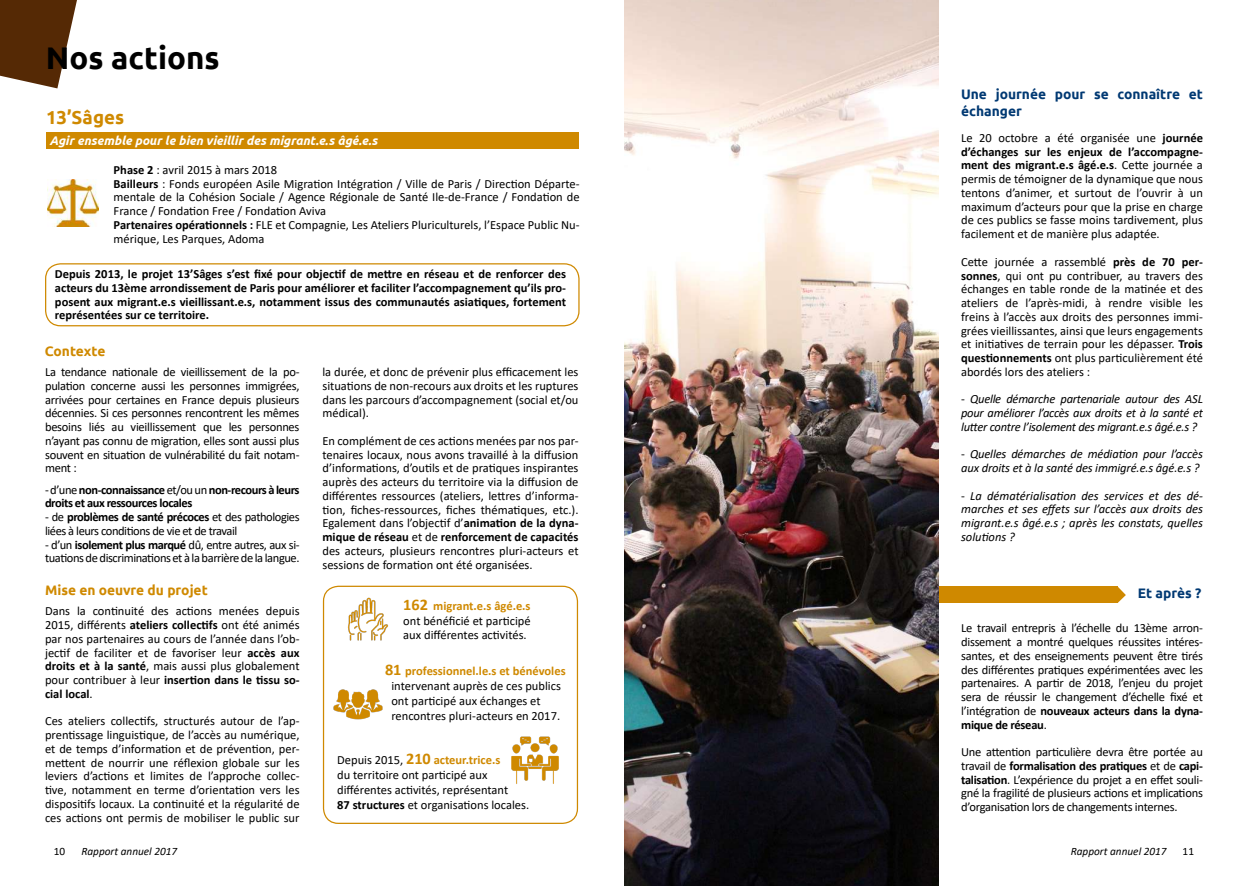
<style>
.page{position:relative;width:1248px;height:886px;background:#fff}
.page>*{position:absolute;margin:0;border:0;box-sizing:border-box;transform-origin:0 0}
.t1{font:700 31.25px "Ubuntu";color:#000}
.t2{font:700 18.75px "Ubuntu";color:#cf8900}
.t3{font:700 16.25px "Calibri";color:#cf8900}
.t4{font:700 13.75px/16.5px "Ubuntu";color:#003973}
.t5{font:700 13.75px "Ubuntu";color:#cf8900}
.t6{font:12.5px/13.8px "Calibri";color:#000;text-align:justify}
.t7{font:700 12.5px/13.8px "Calibri";letter-spacing:-.035em;color:#000}
.t8{font:italic 12.5px/13.8px "Calibri";letter-spacing:-.01em;color:#000;text-align:justify}
.t9{font:12.5px/13.8px "Calibri";letter-spacing:-.035em;color:#000}
.t10{font:italic 700 12.5px "Ubuntu";color:#fff}
.t11{font:700 12.5px "Calibri";color:#cf8900}
.t12{font:italic 11.25px "Calibri";color:#000}
.t13{font:11.25px "Calibri";color:#000}
.s1{font-weight:700}
.s2{font-weight:400}
.s3{font-size:16.25px}
.s4{font-weight:700;font-size:16.25px;color:#cf8900}
.s5{font-weight:700;color:#cf8900}
.s6{font-style:normal}
</style>
<div class="page">
<div style="left:842px;top:587px;width:275px;height:16px;background:#cf8900"></div>
<div style="left:46px;top:133px;width:533px;height:16px;background:#cf8900"></div>
<img style="left:48px;top:180px;width:50px;height:47px">
<div style="left:45px;top:263px;width:534px;height:63px;border:1px solid #cf8900;border-radius:15px"></div>
<div style="left:323px;top:586px;width:255px;height:238px;border:1px solid #cf8900;border-radius:15px"></div>
<svg style="left:1117px;top:587px;width:8px;height:16px"></svg>
<img style="left:348px;top:597px;width:40px;height:44px">
<img style="left:624px;top:0;width:314px;height:886px">
<img style="left:333px;top:689px;width:50px;height:31px">
<img style="left:511px;top:736px;width:48px;height:48px">
<svg style="left:0;top:0;width:77px;height:88px"></svg>
<h1 class="t1" style="left:46px;top:39px;width:175px">Nos actions</h1>
<h2 class="t2" style="left:46px;top:106px;width:80px">13’Sâges</h2>
<p class="t10" style="left:50px;top:133px;width:329px">Agir ensemble pour le bien vieillir des migrant.e.s âgé.e.s</p>
<p class="t6" style="left:114px;top:163px;width:467px;text-align:left"><span class="s1">Phase 2</span> : avril 2015 à mars 2018<br><span class="s1">Bailleurs</span> : Fonds européen Asile Migration Intégration / Ville de Paris / Direction Départe&shy;mentale de la Cohésion Sociale / Agence Régionale de Santé Ile-de-France / Fondation de France / Fondation Free / Fondation Aviva<br><span class="s1">Partenaires opérationnels :</span> FLE et Compagnie, Les Ateliers Pluriculturels, l’Espace Public Nu&shy;mérique, Les Parques, Adoma</p>
<p class="t7" style="left:55px;top:267px;width:512px;text-align:justify">Depuis 2013, le projet 13’Sâges s’est fixé pour objectif de mettre en réseau et de renforcer des acteurs du 13ème arrondissement de Paris pour améliorer et faciliter l’accompagnement qu’ils pro&shy;posent aux migrant.e.s vieillissant.e.s, notamment issus des communautés asiatiques, fortement représentées sur ce territoire.</p>
<p class="t5" style="left:45px;top:343px;width:62px">Contexte</p>
<p class="t6" style="left:45px;top:365px;width:256px">La tendance nationale de vieillissement de la po&shy;pulation concerne aussi les personnes immigrées, arrivées pour certaines en France depuis plusieurs décennies. Si ces personnes rencontrent les mêmes besoins liés au vieillissement que les personnes n’ayant pas connu de migration, elles sont aussi plus souvent en situation de vulnérabilité du fait notam&shy;ment :</p>
<p class="t7" style="left:45px;top:482px;width:256px"><span class="s2">- d’une</span> non-connaissance <span class="s2">et/ou un</span> non-recours à leurs droits et aux ressources locales</p>
<p class="t9" style="left:45px;top:510px;width:256px">- de <span class="s1">problèmes de santé précoces</span> et des pathologies liées à leurs conditions de vie et de travail</p>
<p class="t9" style="left:45px;top:537px;width:256px">- d’un <span class="s1">isolement plus marqué</span> dû, entre autres, aux si&shy;tuations de discriminations et à la barrière de la langue.</p>
<p class="t5" style="left:45px;top:582px;width:164px">Mise en oeuvre du projet</p>
<p class="t6" style="left:45px;top:604px;width:256px">Dans la continuité des actions menées depuis 2015, différents <span class="s1">ateliers collectifs</span> ont été animés par nos partenaires au cours de l’année dans l’ob&shy;jectif de faciliter et de favoriser leur <span class="s1">accès aux droits et à la santé</span>, mais aussi plus globalement pour contribuer à leur <span class="s1">insertion dans le tissu so&shy;cial local</span>.</p>
<p class="t6" style="left:45px;top:714px;width:256px">Ces ateliers collectifs, structurés autour de l’ap&shy;prentissage linguistique, de l’accès au numérique, et de temps d’information et de prévention, per&shy;mettent de nourrir une réflexion globale sur les leviers d’actions et limites de l’approche collec&shy;tive, notamment en terme d’orientation vers les dispositifs locaux. La continuité et la régularité de ces actions ont permis de mobiliser le public sur</p>
<p class="t6" style="left:322px;top:365px;width:257px">la durée, et donc de prévenir plus efficacement les situations de non-recours aux droits et les ruptures dans les parcours d’accompagnement (social et/ou médical).</p>
<p class="t6" style="left:322px;top:434px;width:257px">En complément de ces actions menées par nos par&shy;tenaires locaux, nous avons travaillé à la diffusion d’informations, d’outils et de pratiques inspirantes auprès des acteurs du territoire via la diffusion de différentes ressources (ateliers, lettres d’informa&shy;tion, fiches-ressources, fiches thématiques, etc.).<br>Egalement dans l’objectif d’<span class="s1">animation de la dyna&shy;mique de réseau</span> et de <span class="s1">renforcement de capacités </span>des acteurs, plusieurs rencontres pluri-acteurs et sessions de formation ont été organisées.</p>
<h3 class="t3" style="left:403px;top:593px;width:26px">162</h3>
<p class="t6" style="left:403px;top:614px;width:129px">ont bénéficié et participé aux différentes activités.</p>
<p class="t11" style="left:433px;top:597px;width:99px">migrant.e.s âgé.e.s</p>
<p class="t11" style="left:385px;top:662px;width:182px"><span class="s3">81</span> professionnel.le.s et bénévoles</p>
<p class="t6" style="left:391px;top:678px;width:171px;line-height:15px;text-align:left">intervenant auprès de ces publics ont participé aux échanges et rencontres pluri-acteurs en 2017.</p>
<p class="t6" style="left:337px;top:752px;width:193px;line-height:15px;text-align:left">Depuis 2015, <span class="s4">210</span> <span class="s5">acteur.trice.s<br></span>du territoire ont participé aux différentes activités, représentant<br><span class="s1">87 structures</span> et organisations locales.</p>
<p class="t4" style="left:961px;top:86px;width:243px">Une journée pour se connaître et échanger</p>
<p class="t6" style="left:961px;top:131px;width:243px">Le 20 octobre a été organisée une <span class="s1">journée d’échanges sur les enjeux de l’accompagne&shy;ment des migrant.e.s âgé.e.s</span>. Cette journée a permis de témoigner de la dynamique que nous tentons d’animer, et surtout de l’ouvrir à un maximum d’acteurs pour que la prise en charge de ces publics se fasse moins tardivement, plus facilement et de manière plus adaptée.</p>
<p class="t6" style="left:961px;top:254px;width:243px">Cette journée a rassemblé <span class="s1">près de 70 per&shy;sonnes</span>, qui ont pu contribuer, au travers des échanges en table ronde de la matinée et des ateliers de l’après-midi, à rendre visible les freins à l’accès aux droits des personnes immi&shy;grées vieillissantes, ainsi que leurs engagements et initiatives de terrain pour les dépasser. <span class="s1">Trois questionnements</span> ont plus particulièrement été abordés lors des ateliers :</p>
<p class="t8" style="left:961px;top:392px;width:243px"><span class="s6">-</span> Quelle démarche partenariale autour des ASL pour améliorer l’accès aux droits et à la santé et lutter contre l’isolement des migrant.e.s âgé.e.s ?</p>
<p class="t8" style="left:961px;top:447px;width:243px"><span class="s6">-</span> Quelles démarches de médiation pour l’accès aux droits et à la santé des immigré.e.s âgé.e.s ?</p>
<p class="t8" style="left:961px;top:488px;width:243px"><span class="s6">-</span> La dématérialisation des services et des dé&shy;marches et ses effets sur l’accès aux droits des migrant.e.s âgé.e.s ; après les constats, quelles solutions ?</p>
<p class="t4" style="left:1137px;top:584px;width:65px">Et après ?</p>
<p class="t6" style="left:961px;top:621px;width:243px">Le travail entrepris à l’échelle du 13ème arron&shy;dissement a montré quelques réussites intéres&shy;santes, et des enseignements peuvent être tirés des différentes pratiques expérimentées avec les partenaires. A partir de 2018, l’enjeu du projet sera de réussir le changement d’échelle fixé et l’intégration de <span class="s1">nouveaux acteurs dans la dyna&shy;mique de réseau</span>.</p>
<p class="t6" style="left:961px;top:745px;width:243px">Une attention particulière devra être portée au travail de <span class="s1">formalisation des pratiques</span> et de <span class="s1">capi&shy;talisation</span>. L’expérience du projet a en effet souli&shy;gné la fragilité de plusieurs actions et implications d’organisation lors de changements internes.</p>
<p class="t13" style="left:54px;top:844px;width:13px">10</p>
<p class="t12" style="left:81px;top:844px;width:97px">Rapport annuel 2017</p>
<p class="t12" style="left:1070px;top:843px;width:97px">Rapport annuel 2017</p>
<p class="t13" style="left:1182px;top:844px;width:13px">11</p>
</div>
